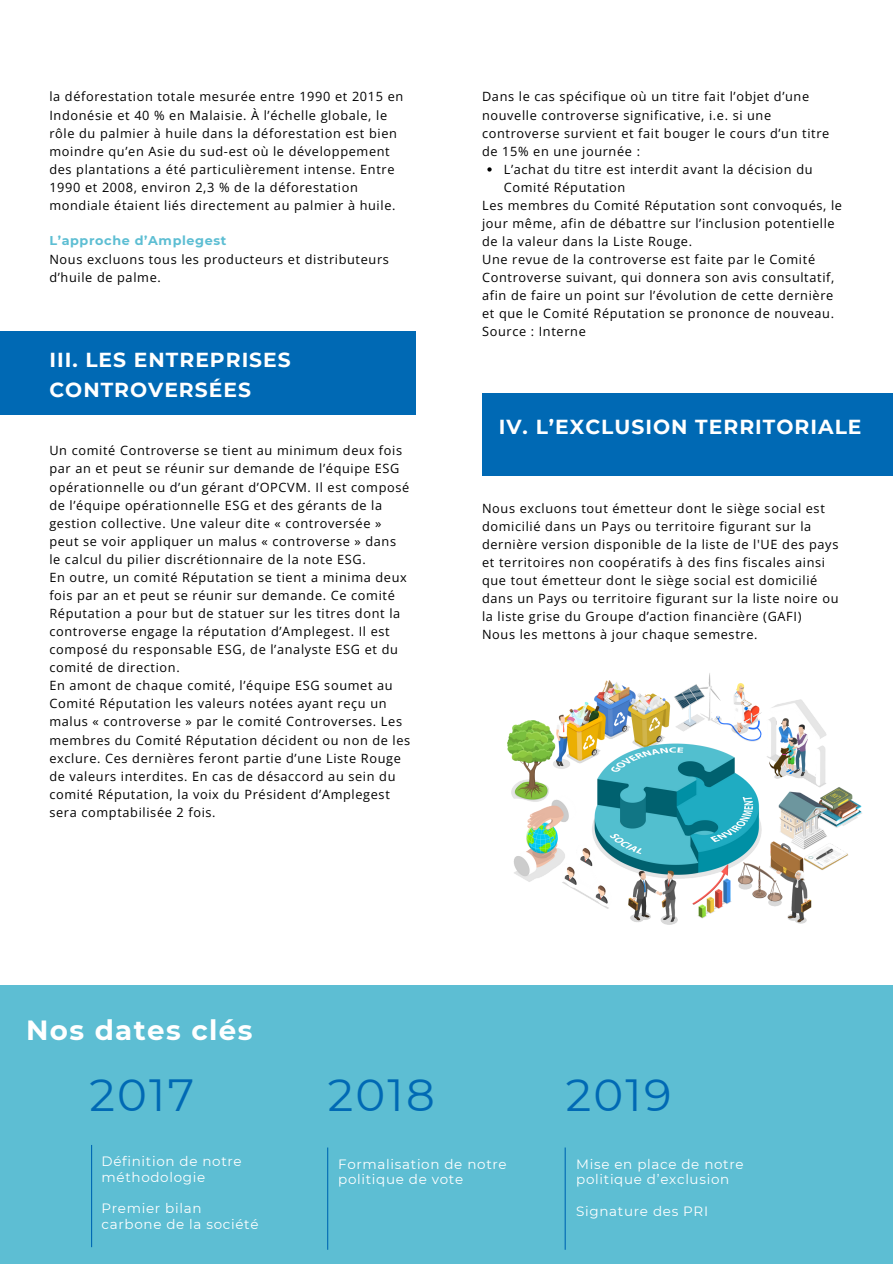
<style>
.page{position:relative;width:893px;height:1264px;background:#fff}
.page>*{position:absolute;margin:0;border:0;box-sizing:border-box;transform-origin:0 0}
.t1{font:45px "Montserrat";letter-spacing:.05em;color:#0069b4}
.t2{font:700 27.75px "Montserrat";letter-spacing:.05em;color:#fff}
.t3{font:700 20.25px/29.7px "Montserrat";letter-spacing:.05em;color:#fff}
.t4{font:13.5px/15.8px "Montserrat";letter-spacing:.05em;color:#fff}
.t5{font:12.75px/18px "Open Sans";letter-spacing:.05em;color:#000}
.t6{font:700 12.75px "Montserrat";letter-spacing:.05em;color:#5dbed3}
</style>
<div class="page">
<div style="left:0;top:331px;width:415px;height:83px;background:#0069b4"></div>
<div style="left:482px;top:393px;width:410px;height:83px;background:#0069b4"></div>
<div style="left:0;top:984px;width:892px;height:279px;background:#5dbed3"></div>
<hr style="left:91px;top:1144px;width:1px;height:103px;background:#0069b4">
<hr style="left:327px;top:1147px;width:1px;height:102px;background:#0069b4">
<hr style="left:564px;top:1147px;width:1px;height:102px;background:#0069b4">
<img style="left:507px;top:673px;width:355px;height:252px">
<svg style="left:487px;top:167px;width:4px;height:5px"></svg>
<p class="t5" style="left:49px;top:87px;width:355px">la déforestation totale mesurée entre 1990 et 2015 en Indonésie et 40 % en Malaisie. À l’échelle globale, le rôle du palmier à huile dans la déforestation est bien moindre qu’en Asie du sud-est où le développement des plantations a été particulièrement intense. Entre 1990 et 2008, environ 2,3 % de la déforestation mondiale étaient liés directement au palmier à huile.</p>
<p class="t6" style="left:49px;top:232px;width:179px">L’approche d’Amplegest</p>
<p class="t5" style="left:49px;top:250px;width:341px">Nous excluons tous les producteurs et distributeurs d’huile de palme.</p>
<p class="t3" style="left:49px;top:345px;width:243px">III. LES ENTREPRISES<br>CONTROVERSÉES</p>
<p class="t5" style="left:49px;top:441px;width:361px">Un comité Controverse se tient au minimum deux fois par an et peut se réunir sur demande de l’équipe ESG opérationnelle ou d’un gérant d’OPCVM. Il est composé de l’équipe opérationnelle ESG et des gérants de la gestion collective. Une valeur dite « controversée » peut se voir appliquer un malus « controverse » dans le calcul du pilier discrétionnaire de la note ESG.</p>
<p class="t5" style="left:49px;top:568px;width:359px">En outre, un comité Réputation se tient a minima deux fois par an et peut se réunir sur demande. Ce comité Réputation a pour but de statuer sur les titres dont la controverse engage la réputation d’Amplegest. Il est composé du responsable ESG, de l’analyste ESG et du comité de direction.</p>
<p class="t5" style="left:49px;top:676px;width:362px">En amont de chaque comité, l’équipe ESG soumet au Comité Réputation les valeurs notées ayant reçu un malus « controverse » par le comité Controverses. Les membres du Comité Réputation décident ou non de les exclure. Ces dernières feront partie d’une Liste Rouge de valeurs interdites. En cas de désaccord au sein du comité Réputation, la voix du Président d’Amplegest sera comptabilisée 2 fois.</p>
<p class="t5" style="left:482px;top:87px;width:349px">Dans le cas spécifique où un titre fait l’objet d’une nouvelle controverse significative, i.e. si une controverse survient et fait bouger le cours d’un titre de 15% en une journée :</p>
<p class="t5" style="left:503px;top:160px;width:310px">L’achat du titre est interdit avant la décision du<br>Comité Réputation</p>
<p class="t5" style="left:482px;top:196px;width:361px">Les membres du Comité Réputation sont convoqués, le jour même, afin de débattre sur l’inclusion potentielle de la valeur dans la Liste Rouge.</p>
<p class="t5" style="left:482px;top:250px;width:354px">Une revue de la controverse est faite par le Comité Controverse suivant, qui donnera son avis consultatif, afin de faire un point sur l’évolution de cette dernière et que le Comité Réputation se prononce de nouveau.</p>
<p class="t5" style="left:482px;top:322px;width:105px">Source : Interne</p>
<p class="t3" style="left:499px;top:412px;width:364px">IV. L’EXCLUSION TERRITORIALE</p>
<p class="t5" style="left:482px;top:499px;width:358px">Nous excluons tout émetteur dont le siège social est domicilié dans un Pays ou territoire figurant sur la dernière version disponible de la liste de l'UE des pays et territoires non coopératifs à des fins fiscales ainsi que tout émetteur dont le siège social est domicilié dans un Pays ou territoire figurant sur la liste noire ou la liste grise du Groupe d’action financière (GAFI)</p>
<p class="t5" style="left:482px;top:625px;width:277px">Nous les mettons à jour chaque semestre.</p>
<p class="t2" style="left:26px;top:1012px;width:228px">Nos dates clés</p>
<p class="t1" style="left:89px;top:1067px;width:106px">2017</p>
<p class="t4" style="left:101px;top:1153px;width:142px">Définition de notre méthodologie</p>
<p class="t4" style="left:101px;top:1200px;width:158px">Premier bilan carbone de la société</p>
<p class="t1" style="left:327px;top:1067px;width:109px">2018</p>
<p class="t1" style="left:565px;top:1067px;width:107px">2019</p>
<p class="t4" style="left:338px;top:1155px;width:170px">Formalisation de notre politique de vote</p>
<p class="t4" style="left:576px;top:1155px;width:169px">Mise en place de notre politique d’exclusion</p>
<p class="t4" style="left:576px;top:1203px;width:133px">Signature des PRI</p>
</div>
